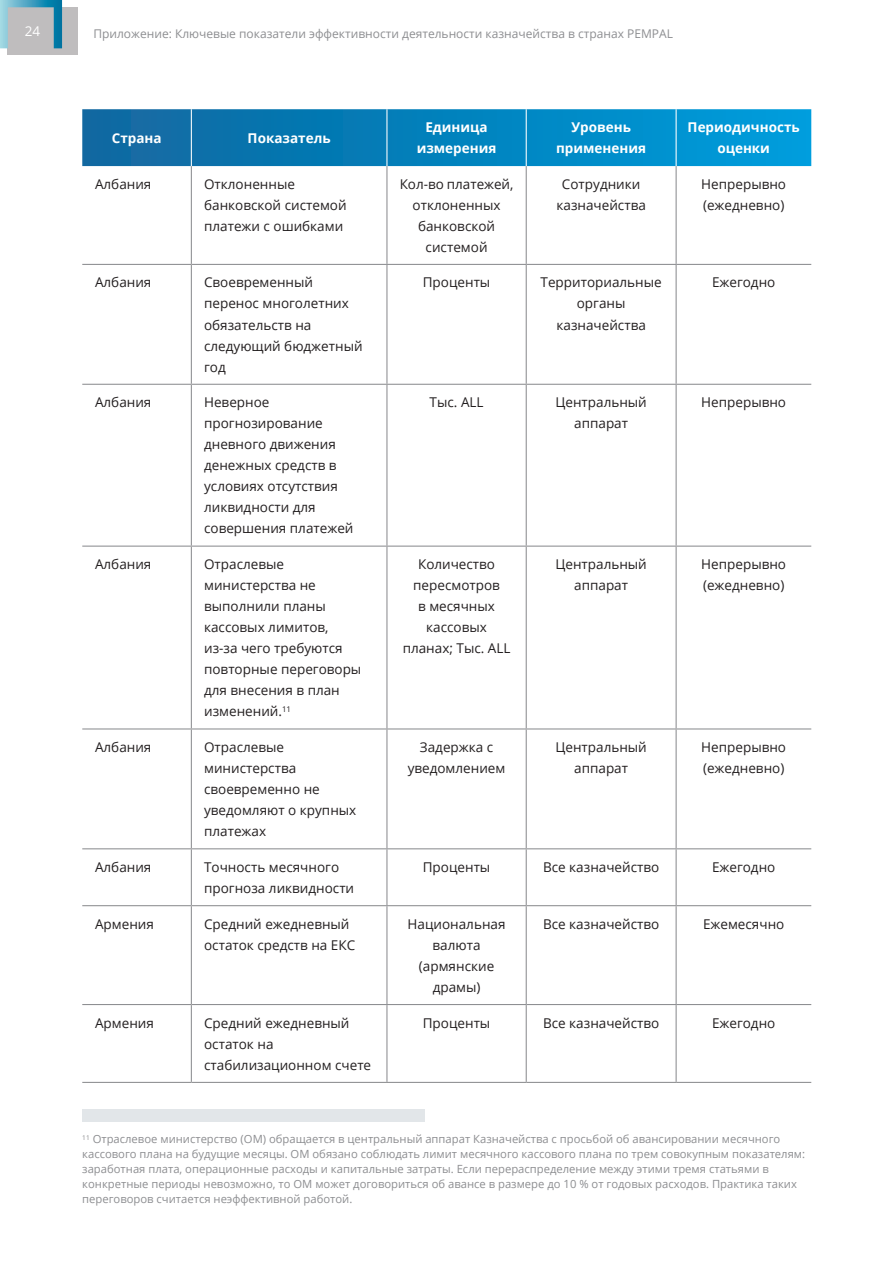
<style>
.page{position:relative;width:893px;height:1263px;background:#fff}
.page>*{position:absolute;margin:0;border:0;box-sizing:border-box;transform-origin:0 0}
.Body_text{font:13.5px/21px "Open Sans";color:#231f20}
.Body_text-2{font:700 13.5px/21px "Open Sans";color:#fff;text-align:center}
.t1{font:13.5px "Open Sans";color:#fff}
.t2{font:12px "Open Sans";color:#8d8e91}
.Footnote{font:11.25px/15px "Open Sans";color:#8d8e91}
</style>
<div class="page">
<div style="left:8px;top:7px;width:70px;height:48px;background:#bfbdbe"></div>
<svg style="left:0;top:0;width:62px;height:48px"></svg>
<svg style="left:82px;top:109px;width:729px;height:57px;background:#0682bd"></svg>
<hr style="left:191px;top:166px;width:1px;height:98px;background:#8d8e91">
<hr style="left:386px;top:166px;width:1px;height:98px;background:#8d8e91">
<hr style="left:526px;top:166px;width:1px;height:98px;background:#8d8e91">
<hr style="left:676px;top:166px;width:1px;height:98px;background:#8d8e91">
<hr style="left:82px;top:264px;width:109px;height:1px;background:#8d8e91">
<hr style="left:191px;top:264px;width:196px;height:1px;background:#8d8e91">
<hr style="left:191px;top:265px;width:1px;height:119px;background:#8d8e91">
<hr style="left:387px;top:264px;width:139px;height:1px;background:#8d8e91">
<hr style="left:386px;top:265px;width:1px;height:119px;background:#8d8e91">
<hr style="left:526px;top:264px;width:150px;height:1px;background:#8d8e91">
<hr style="left:526px;top:265px;width:1px;height:119px;background:#8d8e91">
<hr style="left:676px;top:264px;width:135px;height:1px;background:#8d8e91">
<hr style="left:676px;top:265px;width:1px;height:119px;background:#8d8e91">
<hr style="left:82px;top:384px;width:109px;height:1px;background:#8d8e91">
<hr style="left:191px;top:384px;width:196px;height:1px;background:#8d8e91">
<hr style="left:191px;top:385px;width:1px;height:161px;background:#8d8e91">
<hr style="left:387px;top:384px;width:139px;height:1px;background:#8d8e91">
<hr style="left:386px;top:385px;width:1px;height:161px;background:#8d8e91">
<hr style="left:526px;top:384px;width:150px;height:1px;background:#8d8e91">
<hr style="left:526px;top:385px;width:1px;height:161px;background:#8d8e91">
<hr style="left:676px;top:384px;width:135px;height:1px;background:#8d8e91">
<hr style="left:676px;top:385px;width:1px;height:161px;background:#8d8e91">
<hr style="left:82px;top:546px;width:109px;height:1px;background:#8d8e91">
<hr style="left:191px;top:546px;width:196px;height:1px;background:#8d8e91">
<hr style="left:191px;top:547px;width:1px;height:181px;background:#8d8e91">
<hr style="left:387px;top:546px;width:139px;height:1px;background:#8d8e91">
<hr style="left:386px;top:547px;width:1px;height:181px;background:#8d8e91">
<hr style="left:526px;top:546px;width:150px;height:1px;background:#8d8e91">
<hr style="left:526px;top:547px;width:1px;height:181px;background:#8d8e91">
<hr style="left:676px;top:546px;width:135px;height:1px;background:#8d8e91">
<hr style="left:676px;top:547px;width:1px;height:181px;background:#8d8e91">
<hr style="left:82px;top:728px;width:109px;height:1px;background:#8d8e91">
<hr style="left:191px;top:728px;width:196px;height:1px;background:#8d8e91">
<hr style="left:191px;top:729px;width:1px;height:119px;background:#8d8e91">
<hr style="left:387px;top:728px;width:139px;height:1px;background:#8d8e91">
<hr style="left:386px;top:729px;width:1px;height:119px;background:#8d8e91">
<hr style="left:526px;top:728px;width:150px;height:1px;background:#8d8e91">
<hr style="left:526px;top:729px;width:1px;height:119px;background:#8d8e91">
<hr style="left:676px;top:728px;width:135px;height:1px;background:#8d8e91">
<hr style="left:676px;top:729px;width:1px;height:119px;background:#8d8e91">
<hr style="left:82px;top:848px;width:109px;height:1px;background:#8d8e91">
<hr style="left:191px;top:848px;width:196px;height:1px;background:#8d8e91">
<hr style="left:191px;top:849px;width:1px;height:56px;background:#8d8e91">
<hr style="left:387px;top:848px;width:139px;height:1px;background:#8d8e91">
<hr style="left:386px;top:849px;width:1px;height:56px;background:#8d8e91">
<hr style="left:526px;top:848px;width:150px;height:1px;background:#8d8e91">
<hr style="left:526px;top:849px;width:1px;height:56px;background:#8d8e91">
<hr style="left:676px;top:848px;width:135px;height:1px;background:#8d8e91">
<hr style="left:676px;top:849px;width:1px;height:56px;background:#8d8e91">
<hr style="left:82px;top:905px;width:109px;height:1px;background:#8d8e91">
<hr style="left:191px;top:905px;width:196px;height:1px;background:#8d8e91">
<hr style="left:191px;top:906px;width:1px;height:98px;background:#8d8e91">
<hr style="left:387px;top:905px;width:139px;height:1px;background:#8d8e91">
<hr style="left:386px;top:906px;width:1px;height:98px;background:#8d8e91">
<hr style="left:526px;top:905px;width:150px;height:1px;background:#8d8e91">
<hr style="left:526px;top:906px;width:1px;height:98px;background:#8d8e91">
<hr style="left:676px;top:905px;width:135px;height:1px;background:#8d8e91">
<hr style="left:676px;top:906px;width:1px;height:98px;background:#8d8e91">
<hr style="left:82px;top:1004px;width:109px;height:1px;background:#8d8e91">
<hr style="left:191px;top:1004px;width:196px;height:1px;background:#8d8e91">
<hr style="left:191px;top:1005px;width:1px;height:77px;background:#8d8e91">
<hr style="left:387px;top:1004px;width:139px;height:1px;background:#8d8e91">
<hr style="left:386px;top:1005px;width:1px;height:77px;background:#8d8e91">
<hr style="left:526px;top:1004px;width:150px;height:1px;background:#8d8e91">
<hr style="left:526px;top:1005px;width:1px;height:77px;background:#8d8e91">
<hr style="left:676px;top:1004px;width:135px;height:1px;background:#8d8e91">
<hr style="left:676px;top:1005px;width:1px;height:77px;background:#8d8e91">
<hr style="left:82px;top:1082px;width:109px;height:1px;background:#8d8e91">
<hr style="left:191px;top:1082px;width:196px;height:1px;background:#8d8e91">
<hr style="left:387px;top:1082px;width:139px;height:1px;background:#8d8e91">
<hr style="left:526px;top:1082px;width:150px;height:1px;background:#8d8e91">
<hr style="left:676px;top:1082px;width:135px;height:1px;background:#8d8e91">
<hr style="left:191px;top:109px;width:1px;height:57px;background:#fff">
<hr style="left:386px;top:109px;width:1px;height:57px;background:#fff">
<hr style="left:526px;top:109px;width:1px;height:57px;background:#fff">
<hr style="left:676px;top:109px;width:1px;height:57px;background:#fff">
<div style="left:82px;top:1109px;width:343px;height:13px;background:#e2e6e9"></div>
<p class="t1" style="left:25px;top:22px;width:17px">24</p>
<p class="t2" style="left:93px;top:25px;width:581px">Приложение: Ключевые показатели эффективности деятельности казначейства в странах PEMPAL</p>
<p class="Body_text-2" style="left:112px;top:127px;width:51px">Страна</p>
<p class="Body_text-2" style="left:248px;top:127px;width:85px">Показатель</p>
<p class="Body_text-2" style="left:417px;top:117px;width:81px">Единица измерения</p>
<p class="Body_text-2" style="left:556px;top:117px;width:92px">Уровень применения</p>
<p class="Body_text-2" style="left:688px;top:117px;width:114px">Периодичность оценки</p>
<p class="Body_text" style="left:95px;top:173px;width:58px">Албания</p>
<p class="Body_text" style="left:204px;top:173px;width:144px">Отклоненные банковской системой платежи с ошибками</p>
<p class="Body_text" style="left:400px;top:173px;width:115px;text-align:center">Кол-во платежей, отклоненных банковской системой</p>
<p class="Body_text" style="left:556px;top:173px;width:91px;text-align:center">Сотрудники казначейства</p>
<p class="Body_text" style="left:701px;top:173px;width:86px">Непрерывно (ежедневно)</p>
<p class="Body_text" style="left:95px;top:272px;width:58px">Албания</p>
<p class="Body_text" style="left:204px;top:272px;width:160px">Своевременный перенос многолетних обязательств на следующий бюджетный год</p>
<p class="Body_text" style="left:423px;top:272px;width:69px">Проценты</p>
<p class="Body_text" style="left:541px;top:272px;width:123px;text-align:center">Территориальные органы казначейства</p>
<p class="Body_text" style="left:712px;top:272px;width:65px">Ежегодно</p>
<p class="Body_text" style="left:95px;top:392px;width:58px">Албания</p>
<p class="Body_text" style="left:204px;top:392px;width:151px">Неверное прогнозирование дневного движения денежных средств в условиях отсутствия ликвидности для совершения платежей</p>
<p class="Body_text" style="left:430px;top:392px;width:55px">Тыс. ALL</p>
<p class="Body_text" style="left:555px;top:392px;width:93px;text-align:center">Центральный аппарат</p>
<p class="Body_text" style="left:701px;top:392px;width:86px">Непрерывно</p>
<p class="Body_text" style="left:95px;top:553px;width:58px">Албания</p>
<p class="Body_text" style="left:204px;top:553px;width:159px">Отраслевые министерства не выполнили планы кассовых лимитов, из-за чего требуются повторные переговоры для внесения в план изменений.<sup>11</sup></p>
<p class="Body_text" style="left:403px;top:553px;width:109px;text-align:center">Количество пересмотров<br>в месячных кассовых планах; Тыс. ALL</p>
<p class="Body_text" style="left:555px;top:553px;width:93px;text-align:center">Центральный аппарат</p>
<p class="Body_text" style="left:701px;top:553px;width:86px">Непрерывно (ежедневно)</p>
<p class="Body_text" style="left:95px;top:736px;width:58px">Албания</p>
<p class="Body_text" style="left:204px;top:736px;width:154px">Отраслевые министерства своевременно не уведомляют о крупных платежах</p>
<p class="Body_text" style="left:408px;top:736px;width:99px;text-align:center">Задержка с уведомлением</p>
<p class="Body_text" style="left:555px;top:736px;width:93px;text-align:center">Центральный аппарат</p>
<p class="Body_text" style="left:701px;top:736px;width:86px">Непрерывно (ежедневно)</p>
<p class="Body_text" style="left:95px;top:856px;width:58px">Албания</p>
<p class="Body_text" style="left:204px;top:856px;width:152px">Точность месячного прогноза ликвидности</p>
<p class="Body_text" style="left:423px;top:856px;width:69px">Проценты</p>
<p class="Body_text" style="left:543px;top:856px;width:118px">Все казначейство</p>
<p class="Body_text" style="left:712px;top:856px;width:65px">Ежегодно</p>
<p class="Body_text" style="left:95px;top:913px;width:60px">Армения</p>
<p class="Body_text" style="left:204px;top:913px;width:153px">Средний ежедневный остаток средств на ЕКС</p>
<p class="Body_text" style="left:408px;top:913px;width:99px;text-align:center">Национальная валюта (армянские драмы)</p>
<p class="Body_text" style="left:543px;top:913px;width:118px">Все казначейство</p>
<p class="Body_text" style="left:703px;top:913px;width:83px">Ежемесячно</p>
<p class="Body_text" style="left:95px;top:1012px;width:60px">Армения</p>
<p class="Body_text" style="left:204px;top:1012px;width:169px">Средний ежедневный остаток на стабилизационном счете</p>
<p class="Body_text" style="left:423px;top:1012px;width:69px">Проценты</p>
<p class="Body_text" style="left:543px;top:1012px;width:118px">Все казначейство</p>
<p class="Body_text" style="left:712px;top:1012px;width:65px">Ежегодно</p>
<p class="Footnote" style="left:82px;top:1131px;width:724px"><sup>11</sup> Отраслевое министерство (ОМ) обращается в центральный аппарат Казначейства с просьбой об авансировании месячного кассового плана на будущие месяцы. ОМ обязано соблюдать лимит месячного кассового плана по трем совокупным показателям: заработная плата, операционные расходы и капитальные затраты. Если перераспределение между этими тремя статьями в конкретные периоды невозможно, то ОМ может договориться об авансе в размере до 10 % от годовых расходов. Практика таких переговоров считается неэффективной работой.</p>
</div>
